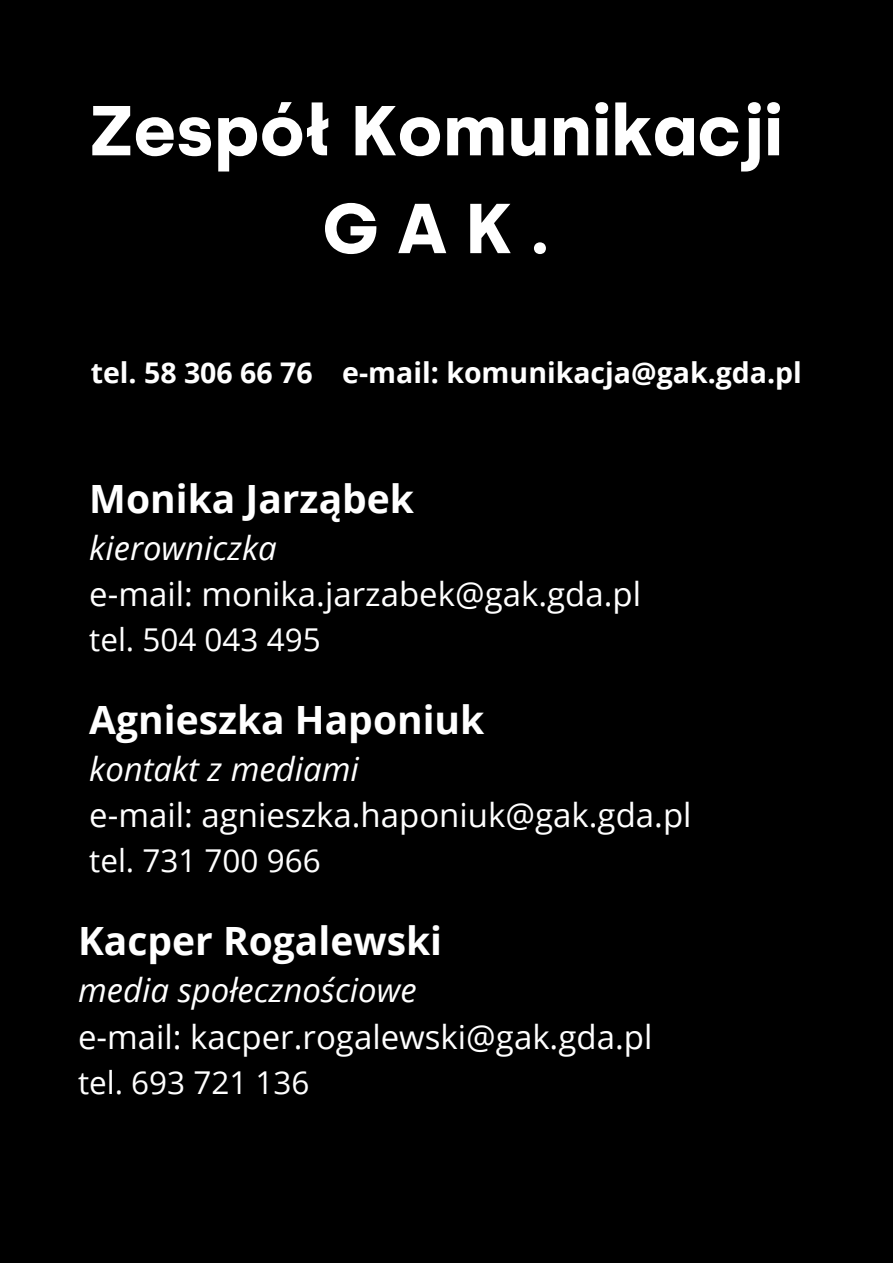
<style>
.page{position:relative;width:893px;height:1264px;background:#fff}
.page>*{position:absolute;margin:0;border:0;box-sizing:border-box;transform-origin:0 0}
.t1{font:700 70.5px/97.8px "Silka";color:#fff;text-align:center}
.t2{font:700 39px "Open Sans";color:#fff}
.t3{font:33px "Open Sans";color:#fff}
.t4{font:italic 33px "Open Sans";color:#fff}
.t5{font:31.5px "Open Sans";color:#fff}
.t6{font:700 28.5px "Open Sans";color:#fff}
</style>
<div class="page">
<div style="left:0;top:0;width:892px;height:1262px;background:#000"></div>
<h1 class="t1" style="left:89px;top:82px;width:694px">Zespół Komunikacji<br>GAK.</h1>
<p class="t6" style="left:91px;top:353px;width:712px">tel. 58 306 66 76 e-mail: komunikacja@gak.gda.pl</p>
<p class="t2" style="left:89px;top:471px;width:326px">Monika Jarząbek</p>
<p class="t4" style="left:89px;top:524px;width:189px">kierowniczka</p>
<p class="t3" style="left:89px;top:571px;width:553px">e-mail: monika.jarzabek@gak.gda.pl</p>
<p class="t5" style="left:89px;top:617px;width:233px">tel. 504 043 495</p>
<p class="t2" style="left:89px;top:692px;width:396px">Agnieszka Haponiuk</p>
<p class="t4" style="left:89px;top:746px;width:271px">kontakt z mediami</p>
<p class="t3" style="left:89px;top:792px;width:603px">e-mail: agnieszka.haponiuk@gak.gda.pl</p>
<p class="t5" style="left:89px;top:838px;width:233px">tel. 731 700 966</p>
<p class="t2" style="left:78px;top:913px;width:365px">Kacper Rogalewski</p>
<p class="t4" style="left:78px;top:967px;width:340px">media społecznościowe</p>
<p class="t3" style="left:78px;top:1013px;width:575px">e-mail: kacper.rogalewski@gak.gda.pl</p>
<p class="t5" style="left:78px;top:1059px;width:233px">tel. 693 721 136</p>
</div>
